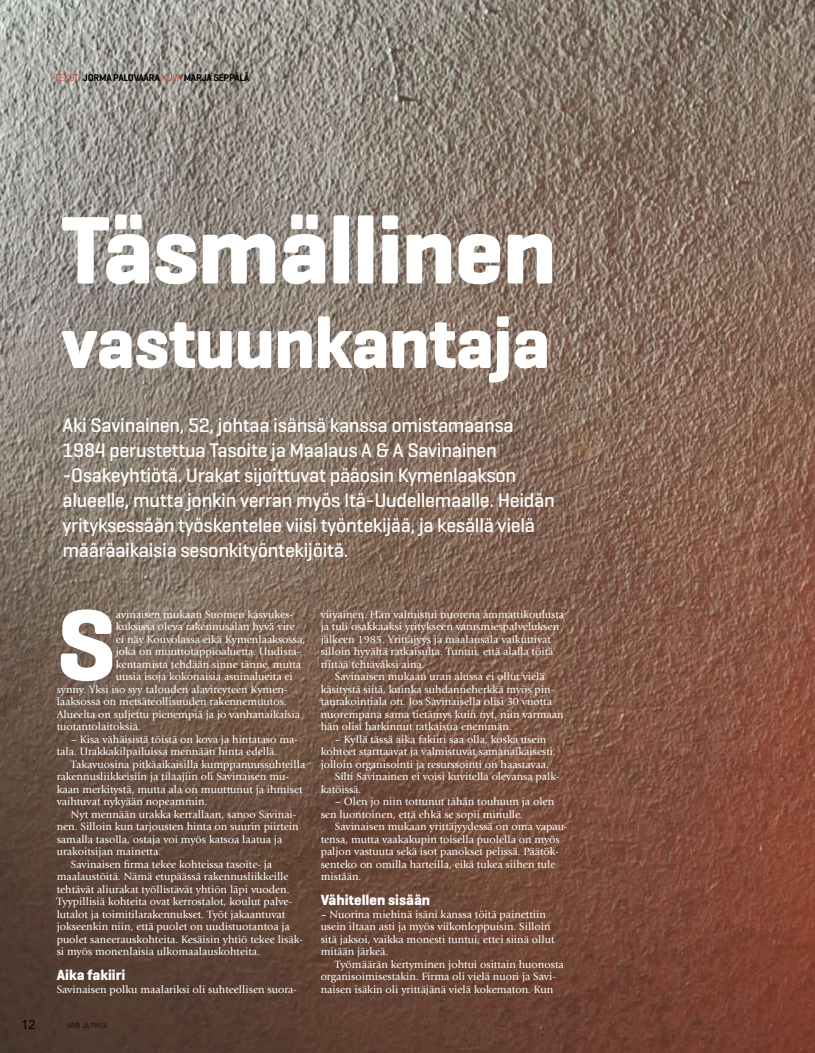
<style>
.page{position:relative;width:815px;height:1053px;background:#fff}
.page>*{position:absolute;margin:0;border:0;box-sizing:border-box;transform-origin:0 0}
.t1{font:700 102.88px "Geogrotesque";color:#fff}
.t2{font:700 97.5px "Geogrotesque";letter-spacing:-.01em;color:#fff}
.t3{font:700 73.75px "Geogrotesque";letter-spacing:-.01em;color:#fff}
.t4{font:500 20px/25px "Geogrotesque";letter-spacing:-.015em;color:#fff}
.t5{font:700 15px "Geogrotesque";color:#fff}
.t6{font:12.5px "Avenir LT Std";color:#000}
.t7{font:11px "Giovanni Std";color:#fff}
.t8{font:600 10px "Geogrotesque";letter-spacing:-.03em;color:#000}
.t9{font:300 7.5px "Geogrotesque";letter-spacing:-.025em;color:#000}
.s1{font-weight:300;color:#c22c17}
</style>
<div class="page">
<img style="left:0;top:0;width:815px;height:1052px">
<p class="t8" style="left:55px;top:71px;width:196px"><span class="s1">TEKSTI</span> JORMA PALOVAARA <span class="s1">KUVA</span> MARJA SEPPÄLÄ</p>
<p class="t2" style="left:61px;top:189px;width:497px">Täsmällinen</p>
<p class="t3" style="left:61px;top:297px;width:490px">vastuunkantaja</p>
<p class="t4" style="left:63px;top:412px;width:494px">Aki Savinainen, 52, johtaa isänsä kanssa omistamaansa 1984 perustettua Tasoite ja Maalaus A &amp; A Savinainen -Osakeyhtiötä. Urakat sijoittuvat pääosin Kymenlaakson alueelle, mutta jonkin verran myös Itä-Uudellemaalle. Heidän yrityksessään työskentelee viisi työntekijää, ja kesällä vielä määräaikaisia sesonkityöntekijöitä.</p>
<p class="t1" style="left:57px;top:581px;width:61px">S</p>
<p class="t7" style="left:116px;top:608px;width:179px">avinaisen mukaan Suomen kasvukes-</p>
<p class="t7" style="left:116px;top:620px;width:181px">kuksissa oleva rakennusalan hyvä vire</p>
<p class="t7" style="left:116px;top:633px;width:191px">ei näy Kouvolassa eikä Kymenlaaksossa,</p>
<p class="t7" style="left:116px;top:645px;width:186px">joka on muuttotappioaluetta. Uudisra-</p>
<p class="t7" style="left:116px;top:658px;width:187px">kentamista tehdään sinne tänne, mutta</p>
<p class="t7" style="left:116px;top:670px;width:178px">uusia isoja kokonaisia asuinalueita ei</p>
<p class="t7" style="left:57px;top:683px;width:232px">synny. Yksi iso syy talouden alavireyteen Kymen-</p>
<p class="t7" style="left:57px;top:695px;width:231px">laaksossa on metsäteollisuuden rakennemuutos.</p>
<p class="t7" style="left:57px;top:708px;width:245px">Alueelta on suljettu pienempiä ja jo vanhanaikaisia</p>
<p class="t7" style="left:57px;top:720px;width:86px">tuotantolaitoksia.</p>
<p class="t7" style="left:71px;top:733px;width:229px">– Kisa vähäisistä töistä on kova ja hintataso ma-</p>
<p class="t7" style="left:57px;top:745px;width:222px">tala. Urakkakilpailuissa mennään hinta edellä.</p>
<p class="t7" style="left:71px;top:758px;width:236px">Takavuosina pitkäaikaisilla kumppanuussuhteilla</p>
<p class="t7" style="left:57px;top:770px;width:234px">rakennusliikkeisiin ja tilaajiin oli Savinaisen mu-</p>
<p class="t7" style="left:57px;top:783px;width:247px">kaan merkitystä, mutta ala on muuttunut ja ihmiset</p>
<p class="t7" style="left:57px;top:795px;width:152px">vaihtuvat nykyään nopeammin.</p>
<p class="t7" style="left:71px;top:808px;width:227px">Nyt mennään urakka kerrallaan, sanoo Savinai-</p>
<p class="t7" style="left:57px;top:820px;width:243px">nen. Silloin kun tarjousten hinta on suurin piirtein</p>
<p class="t7" style="left:57px;top:833px;width:227px">samalla tasolla, ostaja voi myös katsoa laatua ja</p>
<p class="t7" style="left:57px;top:845px;width:106px">urakoitsijan mainetta.</p>
<p class="t7" style="left:71px;top:858px;width:203px">Savinaisen firma tekee kohteissa tasoite- ja</p>
<p class="t7" style="left:57px;top:870px;width:233px">maalaustöitä. Nämä etupäässä rakennusliikkeille</p>
<p class="t7" style="left:57px;top:883px;width:234px">tehtävät aliurakat työllistävät yhtiön läpi vuoden.</p>
<p class="t7" style="left:57px;top:895px;width:237px">Tyypillisiä kohteita ovat kerrostalot, koulut palve-</p>
<p class="t7" style="left:57px;top:907px;width:230px">lutalot ja toimitilarakennukset. Työt jakaantuvat</p>
<p class="t7" style="left:57px;top:920px;width:235px">jokseenkin niin, että puolet on uudistuotantoa ja</p>
<p class="t7" style="left:57px;top:932px;width:248px">puolet saneerauskohteita. Kesäisin yhtiö tekee lisäk-</p>
<p class="t7" style="left:57px;top:945px;width:205px">si myös monenlaisia ulkomaalauskohteita.</p>
<p class="t5" style="left:57px;top:965px;width:70px">Aika fakiiri</p>
<p class="t7" style="left:57px;top:983px;width:242px">Savinaisen polku maalariksi oli suhteellisen suora-</p>
<p class="t6" style="left:21px;top:1017px;width:15px">12</p>
<p class="t9" style="left:67px;top:1020px;width:41px">VÄRI JA PI NTA</p>
<p class="t7" style="left:321px;top:608px;width:245px">viivainen. Hän valmistui nuorena ammattikoulusta</p>
<p class="t7" style="left:321px;top:620px;width:240px">ja tuli osakkaaksi yritykseen varusmiespalveluksen</p>
<p class="t7" style="left:321px;top:633px;width:232px">jälkeen 1985. Yrittäjyys ja maalausala vaikuttivat</p>
<p class="t7" style="left:321px;top:645px;width:234px">silloin hyvältä ratkaisulta. Tuntui, että alalla töitä</p>
<p class="t7" style="left:321px;top:658px;width:106px">riittää tehtäväksi aina.</p>
<p class="t7" style="left:335px;top:670px;width:211px">Savinaisen mukaan uran alussa ei ollut vielä</p>
<p class="t7" style="left:321px;top:683px;width:235px">käsitystä siitä, kuinka suhdanneherkkä myös pin-</p>
<p class="t7" style="left:321px;top:695px;width:233px">taurakointiala on. Jos Savinaisella olisi 30 vuotta</p>
<p class="t7" style="left:321px;top:708px;width:245px">nuorempana sama tietämys kuin nyt, niin varmaan</p>
<p class="t7" style="left:321px;top:720px;width:193px">hän olisi harkinnut ratkaisua enemmän.</p>
<p class="t7" style="left:335px;top:733px;width:213px">– Kyllä tässä aika fakiiri saa olla, koska usein</p>
<p class="t7" style="left:321px;top:745px;width:237px">kohteet starttaavat ja valmistuvat samanaikaisesti,</p>
<p class="t7" style="left:321px;top:758px;width:230px">jolloin organisointi ja resurssointi on haastavaa.</p>
<p class="t7" style="left:335px;top:770px;width:226px">Silti Savinainen ei voisi kuvitella olevansa palk-</p>
<p class="t7" style="left:321px;top:783px;width:42px">katöissä.</p>
<p class="t7" style="left:335px;top:795px;width:221px">– Olen jo niin tottunut tähän touhuun ja olen</p>
<p class="t7" style="left:321px;top:808px;width:204px">sen luontoinen, että ehkä se sopii minulle.</p>
<p class="t7" style="left:335px;top:820px;width:234px">Savinaisen mukaan yrittäjyydessä on oma vapau-</p>
<p class="t7" style="left:321px;top:833px;width:241px">tensa, mutta vaakakupin toisella puolella on myös</p>
<p class="t7" style="left:321px;top:845px;width:240px">paljon vastuuta sekä isot panokset pelissä. Päätök-</p>
<p class="t7" style="left:321px;top:858px;width:236px">senteko on omilla harteilla, eikä tukea siihen tule</p>
<p class="t7" style="left:321px;top:870px;width:42px">mistään.</p>
<p class="t5" style="left:321px;top:890px;width:111px">Vähitellen sisään</p>
<p class="t7" style="left:321px;top:908px;width:227px">– Nuorina miehinä isäni kanssa töitä painettiin</p>
<p class="t7" style="left:321px;top:920px;width:231px">usein iltaan asti ja myös viikonloppuisin. Silloin</p>
<p class="t7" style="left:321px;top:933px;width:235px">sitä jaksoi, vaikka monesti tuntui, ettei siinä ollut</p>
<p class="t7" style="left:321px;top:945px;width:69px">mitään järkeä.</p>
<p class="t7" style="left:335px;top:958px;width:230px">Työmäärän kertyminen johtui osittain huonosta</p>
<p class="t7" style="left:321px;top:970px;width:237px">organisoimisestakin. Firma oli vielä nuori ja Savi-</p>
<p class="t7" style="left:321px;top:983px;width:234px">naisen isäkin oli yrittäjänä vielä kokematon. Kun</p>
</div>
